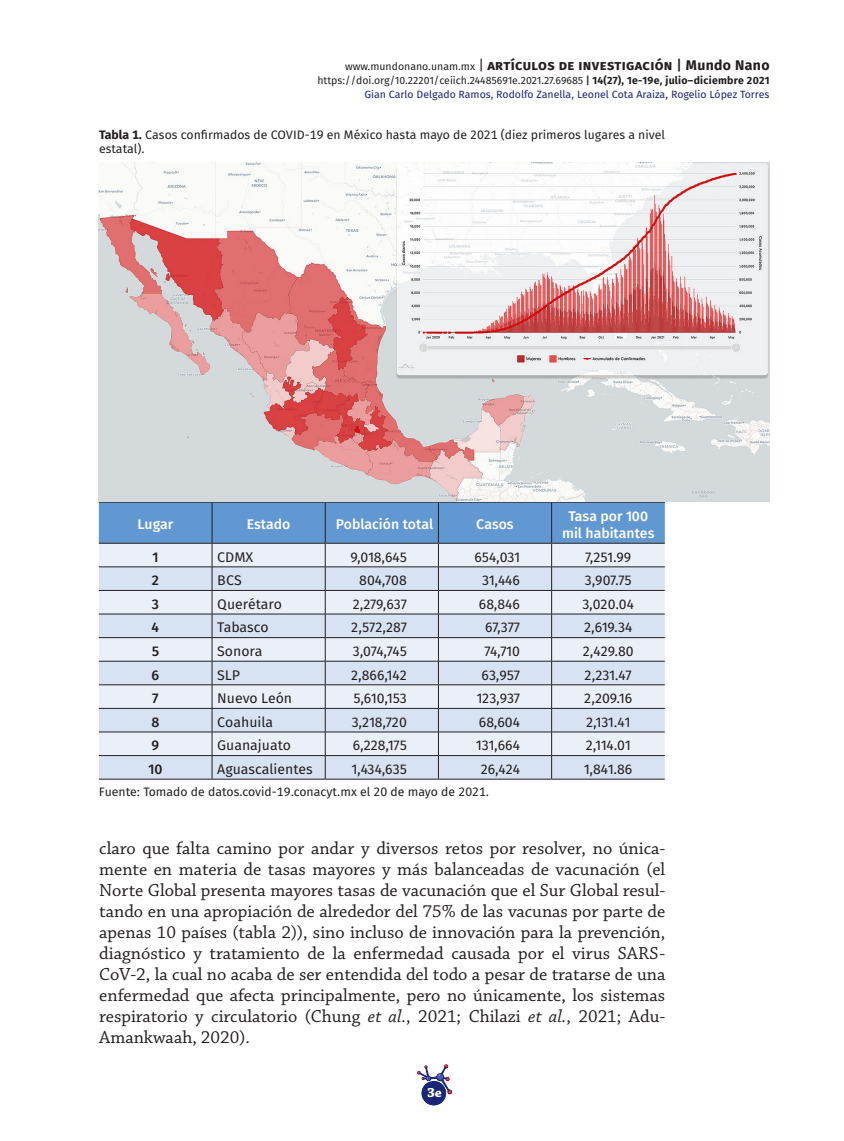
<style>
.page{position:relative;width:844px;height:1141px;background:#fff}
.page>*{position:absolute;margin:0;border:0;box-sizing:border-box;transform-origin:0 0}
.Body_Text{font:18.38px/21px "Chaparral Pro";color:#231f20;text-align:justify}
.Tabla{font:14px "Fira Sans OT";color:#231f20}
.t1{font:700 14px "Fira Sans OT";letter-spacing:.025em;color:#231f20}
.Tabla-2{font:14px/17.5px "Fira Sans OT Medium";color:#fff;text-align:center}
.Tabla-3{font:14px "Fira Sans OT Medium";color:#231f20}
.t2{font:700 14px "Chaparral Pro";color:#fff}
.Pie_Figura{font:12.25px/14px "Fira Sans OT";color:#231f20}
.t3{font:10.5px/14px "Fira Sans OT";color:#192575;text-align:right}
.s1{font-weight:400;font-size:10.5px}
.s2{font-weight:400}
.s3{font-family:"Fira Sans OT Medium";font-weight:400}
.s4{color:#231f20}
.s5{font-family:"Fira Sans OT Medium";color:#231f20}
.s6{font-weight:700;color:#231f20}
.s7{font-weight:700}
.s8{font-style:italic}
</style>
<div class="page">
<svg style="left:417px;top:1065px;width:34px;height:40px"></svg>
<div style="left:421px;top:1081px;width:25px;height:24px;background:#192575;border-radius:50%"></div>
<svg style="left:99px;top:503px;width:565px;height:276px;background:#c6d5e7"></svg>
<hr style="left:99px;top:779px;width:113px;height:1px;background:#231f20">
<hr style="left:212px;top:779px;width:113px;height:1px;background:#231f20">
<hr style="left:325px;top:779px;width:113px;height:1px;background:#231f20">
<hr style="left:438px;top:779px;width:113px;height:1px;background:#231f20">
<hr style="left:551px;top:779px;width:113px;height:1px;background:#231f20">
<hr style="left:99px;top:543px;width:113px;height:1px;background:#231f20">
<hr style="left:212px;top:543px;width:113px;height:1px;background:#231f20">
<hr style="left:325px;top:543px;width:113px;height:1px;background:#231f20">
<hr style="left:438px;top:543px;width:113px;height:1px;background:#231f20">
<hr style="left:551px;top:543px;width:113px;height:1px;background:#231f20">
<hr style="left:99px;top:502px;width:113px;height:1px;background:#231f20">
<hr style="left:212px;top:502px;width:113px;height:1px;background:#231f20">
<hr style="left:325px;top:502px;width:113px;height:1px;background:#231f20">
<hr style="left:438px;top:502px;width:113px;height:1px;background:#231f20">
<hr style="left:551px;top:502px;width:113px;height:1px;background:#231f20">
<img style="left:99px;top:163px;width:670px;height:339px">
<p class="t1" style="left:345px;top:55px;width:426px"><span class="s1">www.mundonano.unam.mx</span> <span class="s2">|</span> artículos de investigación <span class="s3">|</span> Mundo Nano</p>
<p class="t3" style="left:317px;top:74px;width:453px"><span class="s4">https://doi.org/10.22201/ceiich.24485691e.2021.27.69685</span> <span class="s5">|</span> <span class="s6">14(27), 1e-19e, julio–diciembre 2021<br></span>Gian Carlo Delgado Ramos, Rodolfo Zanella, Leonel Cota Araiza, Rogelio López Torres</p>
<p class="Pie_Figura" style="left:99px;top:129px;width:567px"><span class="s7">Tabla 1.</span> Casos confirmados de COVID-19 en México hasta mayo de 2021 (diez primeros lugares a nivel estatal).</p>
<p class="Tabla-2" style="left:137px;top:517px;width:37px">Lugar</p>
<p class="Tabla-2" style="left:247px;top:517px;width:45px">Estado</p>
<p class="Tabla-2" style="left:336px;top:517px;width:99px">Población total</p>
<p class="Tabla-2" style="left:476px;top:517px;width:39px">Casos</p>
<p class="Tabla-2" style="left:562px;top:508px;width:94px">Tasa por 100 mil habitantes</p>
<p class="Tabla-3" style="left:152px;top:547px;width:7px">1</p>
<p class="Tabla" style="left:217px;top:547px;width:38px">CDMX</p>
<p class="Tabla" style="left:350px;top:547px;width:58px">9,018,645</p>
<p class="Tabla" style="left:474px;top:547px;width:47px">654,031</p>
<p class="Tabla" style="left:585px;top:547px;width:48px">7,251.99</p>
<p class="Tabla-3" style="left:152px;top:570px;width:9px">2</p>
<p class="Tabla" style="left:217px;top:570px;width:26px">BCS</p>
<p class="Tabla" style="left:359px;top:570px;width:49px">804,708</p>
<p class="Tabla" style="left:482px;top:570px;width:39px">31,446</p>
<p class="Tabla" style="left:584px;top:570px;width:48px">3,907.75</p>
<p class="Tabla-3" style="left:152px;top:594px;width:9px">3</p>
<p class="Tabla" style="left:217px;top:594px;width:66px">Querétaro</p>
<p class="Tabla" style="left:352px;top:594px;width:56px">2,279,637</p>
<p class="Tabla" style="left:479px;top:594px;width:43px">68,846</p>
<p class="Tabla" style="left:582px;top:594px;width:53px">3,020.04</p>
<p class="Tabla-3" style="left:152px;top:618px;width:9px">4</p>
<p class="Tabla" style="left:217px;top:618px;width:53px">Tabasco</p>
<p class="Tabla" style="left:351px;top:618px;width:57px">2,572,287</p>
<p class="Tabla" style="left:485px;top:618px;width:37px">67,377</p>
<p class="Tabla" style="left:584px;top:618px;width:50px">2,619.34</p>
<p class="Tabla-3" style="left:152px;top:641px;width:9px">5</p>
<p class="Tabla" style="left:217px;top:641px;width:47px">Sonora</p>
<p class="Tabla" style="left:353px;top:641px;width:55px">3,074,745</p>
<p class="Tabla" style="left:484px;top:641px;width:37px">74,710</p>
<p class="Tabla" style="left:582px;top:641px;width:52px">2,429.80</p>
<p class="Tabla-3" style="left:151px;top:665px;width:9px">6</p>
<p class="Tabla" style="left:217px;top:665px;width:24px">SLP</p>
<p class="Tabla" style="left:351px;top:665px;width:57px">2,866,142</p>
<p class="Tabla" style="left:481px;top:665px;width:40px">63,957</p>
<p class="Tabla" style="left:584px;top:665px;width:49px">2,231.47</p>
<p class="Tabla-3" style="left:152px;top:688px;width:8px">7</p>
<p class="Tabla" style="left:217px;top:688px;width:76px">Nuevo León</p>
<p class="Tabla" style="left:353px;top:688px;width:55px">5,610,153</p>
<p class="Tabla" style="left:476px;top:688px;width:45px">123,937</p>
<p class="Tabla" style="left:584px;top:688px;width:49px">2,209.16</p>
<p class="Tabla-3" style="left:151px;top:712px;width:9px">8</p>
<p class="Tabla" style="left:217px;top:712px;width:57px">Coahuila</p>
<p class="Tabla" style="left:351px;top:712px;width:57px">3,218,720</p>
<p class="Tabla" style="left:478px;top:712px;width:43px">68,604</p>
<p class="Tabla" style="left:586px;top:712px;width:46px">2,131.41</p>
<p class="Tabla-3" style="left:151px;top:736px;width:9px">9</p>
<p class="Tabla" style="left:217px;top:736px;width:75px">Guanajuato</p>
<p class="Tabla" style="left:353px;top:736px;width:55px">6,228,175</p>
<p class="Tabla" style="left:476px;top:736px;width:45px">131,664</p>
<p class="Tabla" style="left:585px;top:736px;width:46px">2,114.01</p>
<p class="Tabla-3" style="left:148px;top:759px;width:15px">10</p>
<p class="Tabla" style="left:217px;top:759px;width:97px">Aguascalientes</p>
<p class="Tabla" style="left:352px;top:759px;width:57px">1,434,635</p>
<p class="Tabla" style="left:480px;top:759px;width:41px">26,424</p>
<p class="Tabla" style="left:584px;top:759px;width:50px">1,841.86</p>
<p class="Pie_Figura" style="left:99px;top:786px;width:392px">Fuente: Tomado de datos.covid-19.conacyt.mx el 20 de mayo de 2021.</p>
<p class="Body_Text" style="left:99px;top:838px;width:567px">claro que falta camino por andar y diversos retos por resolver, no única&shy;mente en materia de tasas mayores y más balanceadas de vacunación (el Norte Global presenta mayores tasas de vacunación que el Sur Global resul&shy;tando en una apropiación de alrededor del 75% de las vacunas por parte de apenas 10 países (tabla 2)), sino incluso de innovación para la prevención, diagnóstico y tratamiento de la enfermedad causada por el virus SARS-CoV-2, la cual no acaba de ser entendida del todo a pesar de tratarse de una enfermedad que afecta principalmente, pero no únicamente, los sistemas respiratorio y circulatorio (Chung <span class="s8">et al.</span>, 2021; Chilazi <span class="s8">et al.</span>, 2021; Adu-Amankwaah, 2020).</p>
<p class="t2" style="left:427px;top:1085px;width:16px">3e</p>
</div>
